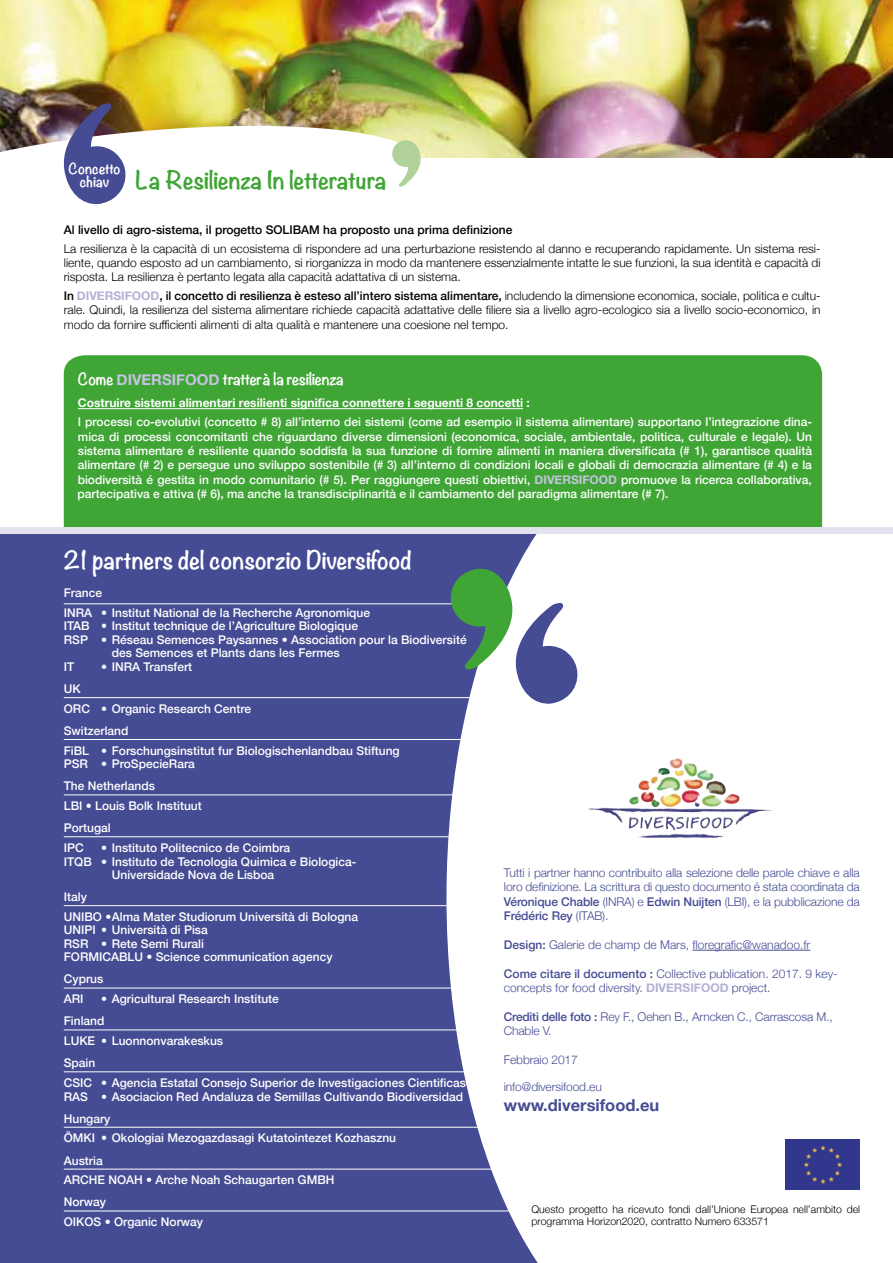
<style>
.page{position:relative;width:893px;height:1263px;background:#fff}
.page>*{position:absolute;margin:0;border:0;box-sizing:border-box;transform-origin:0 0}
.t1{font:700 22.5px "Noteworthy";color:#fff}
.t2{font:700 22.5px "Noteworthy";color:#3fa535}
.t3{font:700 16.5px "Helvetica Neue";color:#454c93}
.t4{font:700 15px "Noteworthy";letter-spacing:-.015em;color:#fff}
.t5{font:700 13.5px/13.5px "Noteworthy";color:#fff;text-align:center}
.t6{font:500 12px/14.4px "Helvetica Neue";color:#fff}
.t7{font:300 12px/14.4px "Helvetica Neue";color:#000;text-align:justify}
.t8{font:300 12px/14.4px "Helvetica Neue";letter-spacing:-.01em;color:#454c93}
.t9{font:700 12px "Helvetica Neue";color:#fff}
.t10{font:500 12px "Helvetica Neue";color:#000}
.t11{font:300 10.5px/12.6px "Helvetica Neue";color:#000}
.s1{font-weight:500}
.s2{font-weight:700;color:#b3b1d5}
.s3{font-family:"Helvetica Neue";color:#c6c4e0}
.s4{font-weight:700;color:#c6c4e0}
</style>
<div class="page">
<div style="left:0;top:534px;width:549px;height:729px;background:#454c93"></div>
<img style="left:0;top:0;width:893px;height:157px">
<img style="left:0;top:118px;width:421px;height:39px">
<hr style="left:64px;top:603px;width:449px;height:1px;background:#fff">
<hr style="left:64px;top:697px;width:449px;height:1px;background:#fff">
<hr style="left:64px;top:739px;width:449px;height:1px;background:#fff">
<hr style="left:64px;top:794px;width:449px;height:1px;background:#fff">
<hr style="left:64px;top:836px;width:449px;height:1px;background:#fff">
<hr style="left:64px;top:905px;width:449px;height:1px;background:#fff">
<hr style="left:64px;top:988px;width:449px;height:1px;background:#fff">
<hr style="left:64px;top:1029px;width:449px;height:1px;background:#fff">
<hr style="left:64px;top:1071px;width:449px;height:1px;background:#fff">
<hr style="left:64px;top:1127px;width:449px;height:1px;background:#fff">
<hr style="left:64px;top:1169px;width:449px;height:1px;background:#fff">
<hr style="left:64px;top:1210px;width:449px;height:1px;background:#fff">
<svg style="left:446px;top:444px;width:414px;height:819px"></svg>
<img style="left:670px;top:758px;width:27px;height:18px">
<img style="left:785px;top:1140px;width:75px;height:49px">
<svg style="left:447px;top:565px;width:134px;height:142px"></svg>
<div style="left:64px;top:355px;width:758px;height:172px;background:#3fa535"></div>
<hr style="left:78px;top:408px;width:445px;height:1px;background:#fff">
<svg style="left:390px;top:139px;width:32px;height:48px"></svg>
<div style="left:0;top:527px;width:893px;height:7px;background:#e2e1f0"></div>
<svg style="left:60px;top:103px;width:70px;height:102px"></svg>
<hr style="left:692px;top:950px;width:118px;height:1px;background:#454c93">
<p class="t5" style="left:69px;top:160px;width:53px">Concetto chiav</p>
<h1 class="t2" style="left:136px;top:161px;width:252px">La Resilienza In letteratura</h1>
<p class="t10" style="left:64px;top:222px;width:450px">Al livello di agro-sistema, il progetto SOLIBAM ha proposto una prima definizione</p>
<p class="t7" style="left:64px;top:241px;width:758px">La resilienza è la capacità di un ecosistema di rispondere ad una perturbazione resistendo al danno e recuperando rapidamente. Un sistema resi&shy;liente, quando esposto ad un cambiamento, si riorganizza in modo da mantenere essenzialmente intatte le sue funzioni, la sua identità e capacità di risposta. La resilienza è pertanto legata alla capacità adattativa di un sistema.</p>
<p class="t7" style="left:64px;top:288px;width:758px"><span class="s1">In</span> <span class="s2">DIVERSIFOOD</span><span class="s1">, il concetto di resilienza è esteso all’intero sistema alimentare,</span> includendo la dimensione economica, sociale, politica e cultu&shy;rale. Quindi, la resilienza del sistema alimentare richiede capacità adattative delle filiere sia a livello agro-ecologico sia a livello socio-economico, in modo da fornire sufficienti alimenti di alta qualità e mantenere una coesione nel tempo.</p>
<p class="t4" style="left:78px;top:365px;width:267px">Come <span class="s3">DIVERSIFOOD</span> tratterà la resilienza</p>
<p class="t9" style="left:78px;top:396px;width:453px">Costruire sistemi alimentari resilienti significa connettere i seguenti 8 concetti :</p>
<p class="t6" style="left:78px;top:414px;width:736px;text-align:justify">I processi co-evolutivi (concetto # 8) all’interno dei sistemi (come ad esempio il sistema alimentare) supportano l’integrazione dina&shy;mica di processi concomitanti che riguardano diverse dimensioni (economica, sociale, ambientale, politica, culturale e legale). Un sistema alimentare é resiliente quando soddisfa la sua funzione di fornire alimenti in maniera diversificata (# 1), garantisce qualità alimentare (# 2) e persegue uno sviluppo sostenibile (# 3) all’interno di condizioni locali e globali di democrazia alimentare (# 4) e la biodiversità é gestita in modo comunitario (# 5). Per raggiungere questi obiettivi, <span class="s4">DIVERSIFOOD</span> promuove la ricerca collaborativa, partecipativa e attiva (# 6), ma anche la transdisciplinarità e il cambiamento del paradigma alimentare (# 7).</p>
<h1 class="t1" style="left:64px;top:540px;width:350px">21 partners del consorzio Diversifood</h1>
<p class="t6" style="left:64px;top:583px;width:308px;line-height:19.8px">France<br>INRA • Institut National de la Recherche Agronomique</p>
<p class="t6" style="left:64px;top:619px;width:296px">ITAB • Institut technique de l’Agriculture Biologique</p>
<p class="t6" style="left:64px;top:632px;width:404px">RSP • Réseau Semences Paysannes • Association pour la Biodiversité</p>
<p class="t6" style="left:112px;top:646px;width:229px">des Semences et Plants dans les Fermes</p>
<p class="t6" style="left:64px;top:659px;width:12px">IT</p>
<p class="t6" style="left:101px;top:659px;width:92px">• INRA Transfert</p>
<p class="t6" style="left:64px;top:678px;width:189px;line-height:19.8px">UK<br>ORC • Organic Research Centre</p>
<p class="t6" style="left:64px;top:720px;width:337px;line-height:20px">Switzerland<br>FiBL • Forschungsinstitut fur Biologischenlandbau Stiftung</p>
<p class="t6" style="left:64px;top:753px;width:133px;line-height:22px">PSR • ProSpecieRara<br>The Netherlands</p>
<p class="t6" style="left:64px;top:794px;width:140px;line-height:22px">LBI • Louis Bolk Instituut<br>Portugal</p>
<p class="t6" style="left:64px;top:840px;width:22px">IPC</p>
<p class="t6" style="left:101px;top:840px;width:190px">• Instituto Politecnico de Coimbra</p>
<p class="t6" style="left:64px;top:854px;width:294px">ITQB • Instituto de Tecnologia Quimica e Biologica-</p>
<p class="t6" style="left:112px;top:867px;width:164px">Universidade Nova de Lisboa</p>
<p class="t6" style="left:64px;top:886px;width:296px;line-height:19.8px">Italy<br>UNIBO • Alma Mater Studiorum Università di Bologna</p>
<p class="t6" style="left:64px;top:923px;width:270px;line-height:13.5px">UNIPI • Università di Pisa<br>RSR • Rete Semi Rurali<br>FORMICABLU • Science communication agency</p>
<p class="t6" style="left:64px;top:969px;width:41px;line-height:20px">Cyprus<br>ARI</p>
<p class="t8" style="left:504px;top:865px;width:357px;text-align:justify">Tutti i partner hanno contribuito alla selezione delle parole chiave e alla loro definizione. La scrittura di questo documento é stata coordinata da <span class="s1">Véronique Chable</span> (INRA) e <span class="s1">Edwin Nuijten</span> (LBI), e la pubblicazione da <span class="s1">Frédéric Rey</span> (ITAB).</p>
<p class="t8" style="left:504px;top:937px;width:308px"><span class="s1">Design:</span> Galerie de champ de Mars, floregrafic@wanadoo.fr</p>
<p class="t8" style="left:504px;top:966px;width:335px"><span class="s1">Come citare il documento :</span> Collective publication. 2017. 9 key&shy;concepts for food diversity. <span class="s2">DIVERSIFOOD</span> project.</p>
<p class="t8" style="left:504px;top:1009px;width:330px"><span class="s1">Crediti delle foto :</span> Rey F., Oehen B., Arncken C., Carrascosa M.,<br>Chable V.</p>
<p class="t8" style="left:504px;top:1052px;width:75px">Febbraio 2017</p>
<p class="t8" style="left:504px;top:1080px;width:99px">info@diversifood.eu</p>
<h2 class="t3" style="left:504px;top:1095px;width:157px">www.diversifood.eu</h2>
<p class="t6" style="left:64px;top:988px;width:217px;line-height:22px;text-indent:38px">• Agricultural Research Institute<br>Finland</p>
<p class="t6" style="left:64px;top:1030px;width:161px;line-height:22px">LUKE • Luonnonvarakeskus<br>Spain</p>
<p class="t6" style="left:64px;top:1076px;width:404px;line-height:13.5px">CSIC • Agencia Estatal Consejo Superior de Investigaciones Cientificas<br>RAS • Asociacion Red Andaluza de Semillas Cultivando Biodiversidad</p>
<p class="t6" style="left:64px;top:1108px;width:334px;line-height:19.8px">Hungary<br>ÖMKI • Okologiai Mezogazdasagi Kutatointezet Kozhasznu</p>
<p class="t6" style="left:64px;top:1150px;width:272px;line-height:20px">Austria<br>ARCHE NOAH • Arche Noah Schaugarten GMBH</p>
<p class="t6" style="left:64px;top:1192px;width:141px;line-height:20px">Norway<br>OIKOS • Organic Norway</p>
<p class="t11" style="left:531px;top:1202px;width:330px">Questo progetto ha ricevuto fondi dall’Unione Europea nell’ambito del programma Horizon2020, contratto Numero 633571</p>
</div>
